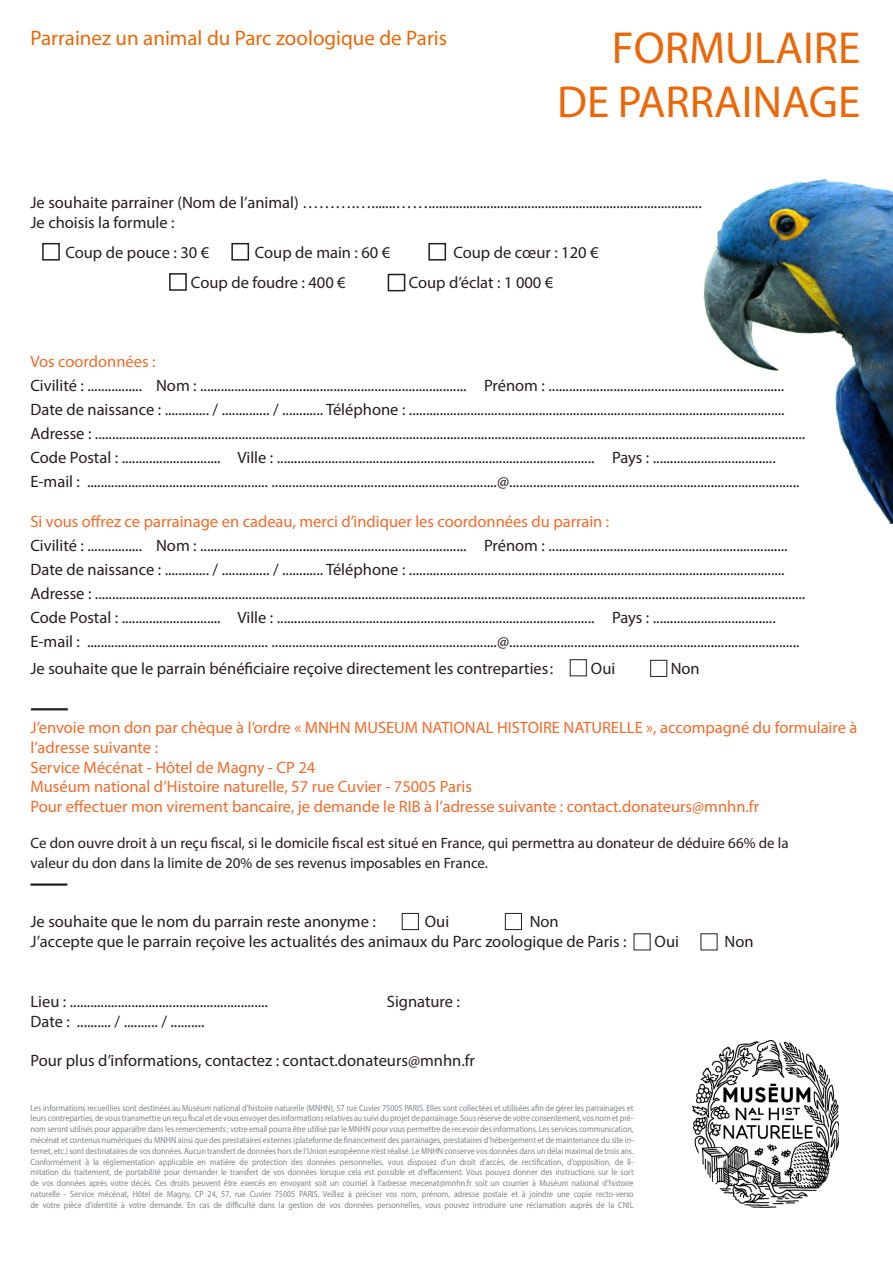
<style>
.page{position:relative;width:893px;height:1263px;background:#fff}
.page>*{position:absolute;margin:0;border:0;box-sizing:border-box;transform-origin:0 0}
.t1{font:45px "Myriad Pro";color:#ec6707}
.t2{font:21px "Myriad Pro";color:#ec6707}
.t3{font:16.5px/19.8px "Myriad Pro";color:#231f20}
.t4{font:16.5px/19.8px "Myriad Pro";color:#f36a2a}
.t5{font:15px/19.8px "Myriad Pro";color:#231f20}
.t6{font:9px/10.8px "Myriad Pro";color:#828487;text-align:justify;scale:.89 1}
.s1{font-size:22.5px;color:#fff}
.s2{font-size:7.5px}
</style>
<div class="page">
<img style="left:693px;top:1040px;width:146px;height:168px">
<div style="left:650px;top:660px;width:17px;height:17px;border:1px solid #231f20"></div>
<div style="left:42px;top:243px;width:18px;height:18px;border:2px solid #231f20"></div>
<div style="left:231px;top:243px;width:18px;height:18px;border:2px solid #231f20"></div>
<div style="left:388px;top:274px;width:17px;height:17px;border:2px solid #231f20"></div>
<div style="left:169px;top:273px;width:18px;height:18px;border:2px solid #231f20"></div>
<div style="left:428px;top:243px;width:18px;height:18px;border:2px solid #231f20"></div>
<img style="left:703px;top:178px;width:190px;height:346px">
<hr style="left:31px;top:708px;width:37px;height:2px;background:#231f20">
<div style="left:402px;top:913px;width:17px;height:17px;border:1px solid #231f20"></div>
<div style="left:505px;top:913px;width:17px;height:17px;border:1px solid #231f20"></div>
<div style="left:570px;top:659px;width:17px;height:17px;border:1px solid #231f20"></div>
<hr style="left:30px;top:883px;width:37px;height:3px;background:#231f20">
<p class="t2" style="left:30px;top:25px;width:418px">Parrainez un animal du Parc zoologique de Paris</p>
<p class="t1" style="left:612px;top:20px;width:250px">FORMULAIRE</p>
<p class="t1" style="left:557px;top:74px;width:305px">DE PARRAINAGE</p>
<p class="t3" style="left:30px;top:192px;width:673px">Je souhaite parrainer (Nom de l’animal) ……….….......……................................................................................<br>Je choisis la formule :</p>
<p class="t3" style="left:65px;top:242px;width:145px">Coup de pouce : 30 €</p>
<p class="t3" style="left:255px;top:242px;width:137px">Coup de main : 60 €</p>
<p class="t3" style="left:453px;top:242px;width:147px">Coup de cœur : 120 €</p>
<p class="t3" style="left:191px;top:272px;width:156px">Coup de foudre : 400 €</p>
<p class="t3" style="left:409px;top:272px;width:146px">Coup d’éclat : 1 000 €</p>
<p class="t4" style="left:30px;top:351px;width:127px">Vos coordonnées :</p>
<p class="t3" style="left:30px;top:375px;width:755px">Civilité : ................ Nom : .............................................................................. Prénom : .....................................................................</p>
<p class="t3" style="left:30px;top:399px;width:756px">Date de naissance : ............. / .............. / ............ Téléphone : ..............................................................................................................</p>
<p class="t3" style="left:30px;top:423px;width:776px">Adresse : ................................................................................................................................................................................................................</p>
<p class="t3" style="left:30px;top:447px;width:747px">Code Postal : ............................. Ville : ............................................................................................. Pays : ....................................</p>
<p class="t3" style="left:30px;top:471px;width:770px">E-mail : ..................................................... ..................................................................@.....................................................................................</p>
<p class="t4" style="left:30px;top:511px;width:580px">Si vous offrez ce parrainage en cadeau, merci d’indiquer les coordonnées du parrain :</p>
<p class="t3" style="left:30px;top:535px;width:759px">Civilité : ................ Nom : .............................................................................. Prénom : ......................................................................</p>
<p class="t3" style="left:30px;top:559px;width:756px">Date de naissance : ............. / .............. / ............ Téléphone : ..............................................................................................................</p>
<p class="t3" style="left:30px;top:583px;width:776px">Adresse : ................................................................................................................................................................................................................</p>
<p class="t3" style="left:30px;top:607px;width:747px">Code Postal : ............................. Ville : ............................................................................................. Pays : ....................................</p>
<p class="t3" style="left:30px;top:627px;width:770px;line-height:27px">E-mail : ..................................................... ..................................................................@.....................................................................................<br>Je souhaite que le parrain bénéficiaire reçoive directement les contreparties : <span class="s1">.</span> Oui</p>
<p class="t3" style="left:671px;top:658px;width:31px">Non</p>
<p class="t4" style="left:30px;top:717px;width:828px">J’envoie mon don par chèque à l’ordre « MNHN MUSEUM NATIONAL HISTOIRE NATURELLE », accompagné du formulaire à l’adresse suivante :<br>Service Mécénat - Hôtel de Magny - CP 24</p>
<p class="t4" style="left:30px;top:777px;width:730px">Muséum national d’Histoire naturelle, 57 rue Cuvier - 75005 Paris<br>Pour effectuer mon virement bancaire, je demande le RIB à l’adresse suivante : contact.donateurs@mnhn.fr</p>
<p class="t5" style="left:30px;top:833px;width:760px">Ce don ouvre droit à un reçu fiscal, si le domicile fiscal est situé en France, qui permettra au donateur de déduire 66% de la valeur du don dans la limite de 20% de ses revenus imposables en France.</p>
<p class="t3" style="left:30px;top:912px;width:347px">Je souhaite que le nom du parrain reste anonyme :</p>
<p class="t3" style="left:425px;top:912px;width:26px">Oui</p>
<p class="t3" style="left:530px;top:912px;width:31px">Non</p>
<p class="t3" style="left:30px;top:931px;width:598px">J’accepte que le parrain reçoive les actualités des animaux du Parc zoologique de Paris :</p>
<p class="t3" style="left:655px;top:931px;width:26px">Oui</p>
<p class="t3" style="left:724px;top:931px;width:31px">Non</p>
<p class="t3" style="left:30px;top:991px;width:239px">Lieu : ..........................................................</p>
<p class="t3" style="left:387px;top:991px;width:75px">Signature :</p>
<p class="t3" style="left:30px;top:1011px;width:176px">Date : .......... / .......... / ..........</p>
<p class="t3" style="left:30px;top:1050px;width:446px">Pour plus d’informations, contactez : contact.donateurs@mnhn.fr</p>
<p class="t6" style="left:30px;top:1102px;width:679px">Les informations recueillies sont destinées au Muséum national d’histoire naturelle (MNHN), 57 rue Cuvier 75005 PARIS. Elles sont collectées et utilisées afin de gérer les parrainages et leurs contreparties, de vous transmettre un reçu fi<span class="s2">s</span>cal et de vous envoyer des informations relatives au suivi du projet de parrainage. Sous réserve de votre consentement, vos nom et pré&shy;nom seront utilisés pour apparaître dans les remerciements ; votre email pourra être utilisé par le MNHN pour vous permettre de recevoir des informations. Les services communication, mécénat et contenus numériques du MNHN ainsi que des prestataires externes (plateforme de financement des parrainages, prestataires d’hébergement et de maintenance du site in&shy;ternet, etc.) sont destinataires de vos données. Aucun transfert de données hors de l’Union européenne n’est réalisé. Le MNHN conserve vos données dans un délai maximal de trois ans.</p>
<p class="t6" style="left:30px;top:1156px;width:679px">Conformément à la réglementation applicable en matière de protection des données personnelles, vous disposez d’un droit d’accès, de rectification, d’opposition, de li&shy;mitation du traitement, de portabilité pour demander le transfert de vos données lorsque cela est possible et d’effacement. Vous pouvez donner des instructions sur le sort de vos données après votre décès. Ces droits peuvent être exercés en envoyant soit un courriel à l’adresse mecenat@mnhn.fr soit un courrier à Muséum national d’histoire naturelle - Service mécénat, Hôtel de Magny, CP 24, 57, rue Cuvier 75005 PARIS. Veillez à préciser vos nom, prénom, adresse postale et à joindre une copie recto-verso de votre pièce d’identité à votre demande. En cas de difficulté dans la gestion de vos données personnelles, vous pouvez introduire une réclamation auprès de la CNIL</p>
</div>
